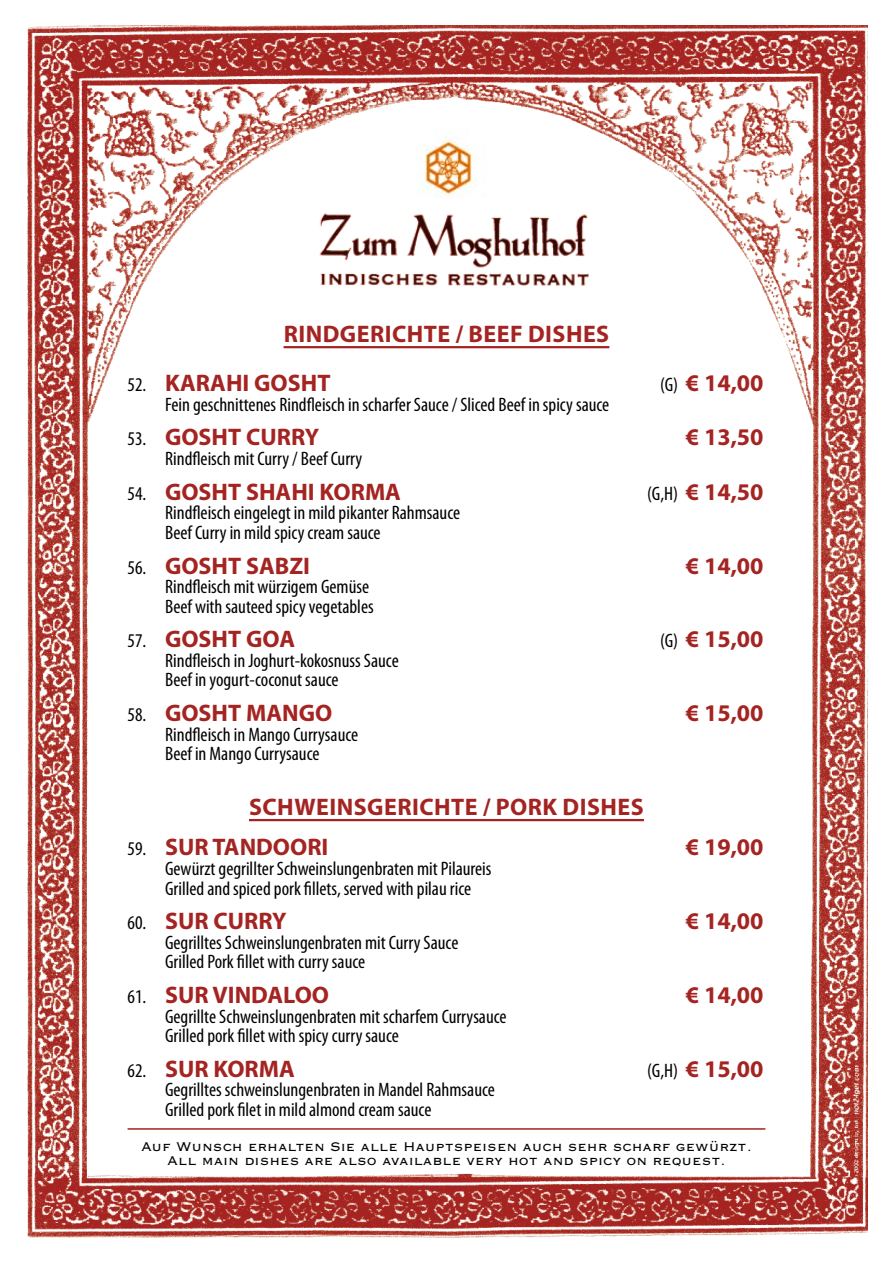
<style>
.page{position:relative;width:893px;height:1263px;background:#fff}
.page>*{position:absolute;margin:0;border:0;box-sizing:border-box;transform-origin:0 0}
.t1{font:700 24px "Myriad Pro";color:#a42422}
.t2{font:700 24px "Myriad Pro";letter-spacing:.02em;color:#a42422}
.t3{font:condensed 19.5px/19.5px "Myriad Pro";color:#000}
.t4{font:16.5px/13.5px "Copperplate Gothic BTCE";color:#000;text-align:center}
.s1{font-weight:400;font-stretch:condensed;font-size:19.5px;color:#000}
</style>
<div class="page">
<img style="left:27px;top:26px;width:840px;height:1211px">
<img style="left:296px;top:129px;width:311px;height:71px">
<img style="left:296px;top:207px;width:311px;height:94px">
<hr style="left:128px;top:1128px;width:637px;height:2px;background:#a42422">
<hr style="left:284px;top:346px;width:325px;height:2px;background:#a42422">
<hr style="left:249px;top:819px;width:395px;height:2px;background:#a42422">
<p class="t2" style="left:284px;top:320px;width:327px">RINDGERICHTE / BEEF DISHES</p>
<p class="t1" style="left:128px;top:369px;width:204px"><span class="s1">52.</span> KARAHI GOSHT</p>
<p class="t1" style="left:660px;top:369px;width:105px"><span class="s1">(G)</span> € 14,00</p>
<p class="t3" style="left:165px;top:395px;width:446px">Fein geschnittenes Rindfleisch in scharfer Sauce / Sliced Beef in spicy sauce</p>
<p class="t1" style="left:128px;top:424px;width:193px"><span class="s1">53.</span> GOSHT CURRY</p>
<p class="t1" style="left:686px;top:424px;width:79px">€ 13,50</p>
<p class="t3" style="left:165px;top:449px;width:199px">Rindfleisch mit Curry / Beef Curry</p>
<p class="t1" style="left:128px;top:478px;width:275px"><span class="s1">54.</span> GOSHT SHAHI KORMA</p>
<p class="t1" style="left:647px;top:478px;width:118px"><span class="s1">(G,H)</span> € 14,50</p>
<p class="t3" style="left:165px;top:503px;width:297px">Rindfleisch eingelegt in mild pikanter Rahmsauce<br>Beef Curry in mild spicy cream sauce</p>
<p class="t1" style="left:128px;top:552px;width:184px"><span class="s1">56.</span> GOSHT SABZI</p>
<p class="t1" style="left:686px;top:552px;width:79px">€ 14,00</p>
<p class="t3" style="left:165px;top:577px;width:210px">Rindfleisch mit würzigem Gemüse<br>Beef with sauteed spicy vegetables</p>
<p class="t1" style="left:128px;top:626px;width:169px"><span class="s1">57.</span> GOSHT GOA</p>
<p class="t1" style="left:660px;top:626px;width:105px"><span class="s1">(G)</span> € 15,00</p>
<p class="t3" style="left:165px;top:651px;width:235px">Rindfleisch in Joghurt-kokosnuss Sauce<br>Beef in yogurt-coconut sauce</p>
<p class="t1" style="left:128px;top:700px;width:206px"><span class="s1">58.</span> GOSHT MANGO</p>
<p class="t1" style="left:686px;top:700px;width:79px">€ 15,00</p>
<p class="t3" style="left:165px;top:725px;width:195px">Rindfleisch in Mango Currysauce<br>Beef in Mango Currysauce</p>
<p class="t2" style="left:249px;top:793px;width:396px">SCHWEINSGERICHTE / PORK DISHES</p>
<p class="t1" style="left:128px;top:834px;width:202px"><span class="s1">59.</span> SUR TANDOORI</p>
<p class="t1" style="left:686px;top:834px;width:79px">€ 19,00</p>
<p class="t3" style="left:165px;top:859px;width:328px">Gewürzt gegrillter Schweinslungenbraten mit Pilaureis<br>Grilled and spiced pork fillets, served with pilau rice</p>
<p class="t1" style="left:128px;top:908px;width:161px"><span class="s1">60.</span> SUR CURRY</p>
<p class="t1" style="left:686px;top:908px;width:79px">€ 14,00</p>
<p class="t3" style="left:165px;top:933px;width:295px">Gegrilltes Schweinslungenbraten mit Curry Sauce<br>Grilled Pork fillet with curry sauce</p>
<p class="t1" style="left:128px;top:981px;width:203px"><span class="s1">61.</span> SUR VINDALOO</p>
<p class="t1" style="left:686px;top:981px;width:79px">€ 14,00</p>
<p class="t3" style="left:165px;top:1007px;width:343px">Gegrillte Schweinslungenbraten mit scharfem Currysauce<br>Grilled pork fillet with spicy curry sauce</p>
<p class="t1" style="left:128px;top:1055px;width:169px"><span class="s1">62.</span> SUR KORMA</p>
<p class="t1" style="left:647px;top:1055px;width:118px"><span class="s1">(G,H)</span> € 15,00</p>
<p class="t3" style="left:165px;top:1080px;width:331px">Gegrilltes schweinslungenbraten in Mandel Rahmsauce<br>Grilled pork filet in mild almond cream sauce</p>
<p class="t4" style="left:141px;top:1139px;width:612px">Auf Wunsch erhalten Sie alle Hauptspeisen auch sehr scharf gewürzt.<br>All main dishes are also available very hot and spicy on request.</p>
</div>
